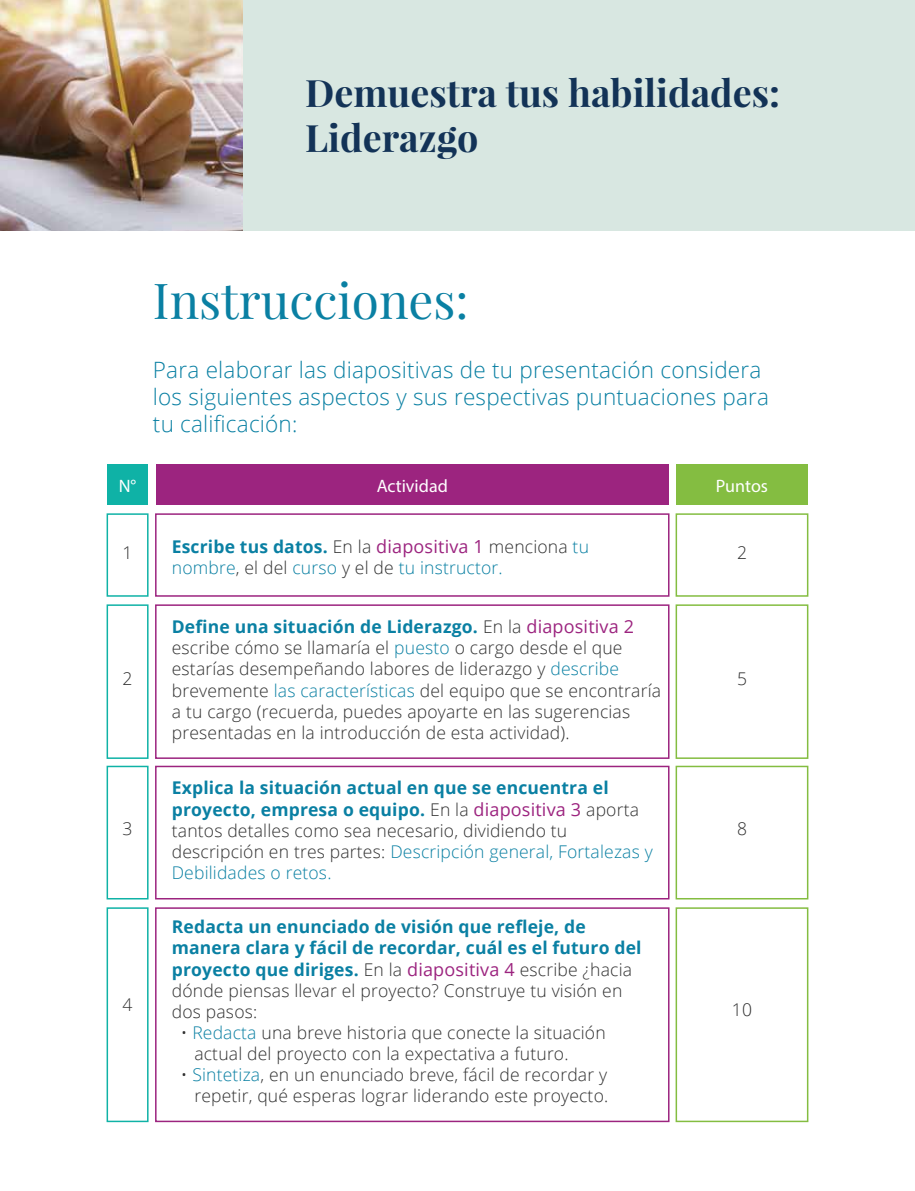
<style>
.page{position:relative;width:915px;height:1191px;background:#fff}
.page>*{position:absolute;margin:0;border:0;box-sizing:border-box;transform-origin:0 0}
.t1{font:49.35px "Playfair Display";color:#0a80a3}
.t2{font:700 37.65px/45.2px "Playfair Display";color:#133357}
.t3{font:300 22.5px/27px "Open Sans";letter-spacing:.01em;color:#0a80a3}
.t4{font:18px "Myriad Pro";color:#fff}
.t5{font:300 17.55px/21px "Open Sans";letter-spacing:.01em;color:#303030}
.t6{font:700 17.55px/21.1px "Open Sans";letter-spacing:.01em;color:#0a80a3}
.t7{font:300 17.55px/21px "Open Sans";letter-spacing:.01em;color:#0a80a3}
.s1{font-weight:700}
.s2{color:#303030}
.s3{font-weight:400;font-size:18px;color:#9c247f}
.s4{font-weight:700;color:#0a80a3}
.s5{color:#0a80a3}
.s6{font-weight:300;color:#303030}
</style>
<div class="page">
<div style="left:107px;top:464px;width:41px;height:41px;background:#0fb2a6"></div>
<div style="left:676px;top:464px;width:131px;height:41px;background:#84bd41"></div>
<div style="left:156px;top:464px;width:512px;height:41px;background:#9c247f"></div>
<div style="left:106px;top:513px;width:42px;height:84px;border:2px solid #0fb2a6"></div>
<div style="left:675px;top:513px;width:133px;height:84px;border:2px solid #84bd41"></div>
<div style="left:155px;top:513px;width:514px;height:84px;border:2px solid #9c247f"></div>
<div style="left:106px;top:604px;width:42px;height:155px;border:2px solid #0fb2a6"></div>
<div style="left:675px;top:604px;width:133px;height:155px;border:2px solid #84bd41"></div>
<div style="left:155px;top:604px;width:514px;height:155px;border:2px solid #9c247f"></div>
<div style="left:106px;top:765px;width:42px;height:134px;border:2px solid #0fb2a6"></div>
<div style="left:675px;top:765px;width:133px;height:134px;border:2px solid #84bd41"></div>
<div style="left:155px;top:765px;width:514px;height:134px;border:2px solid #9c247f"></div>
<div style="left:106px;top:907px;width:42px;height:215px;border:2px solid #0fb2a6"></div>
<div style="left:675px;top:907px;width:133px;height:215px;border:2px solid #84bd41"></div>
<div style="left:155px;top:907px;width:514px;height:215px;border:2px solid #9c247f"></div>
<div style="left:0;top:0;width:914px;height:230px;background:#d8e7e1"></div>
<img style="left:0;top:0;width:242px;height:230px">
<h2 class="t2" style="left:305px;top:70px;width:476px">Demuestra tus habilidades:<br>Liderazgo</h2>
<h1 class="t1" style="left:153px;top:270px;width:317px">Instrucciones:</h1>
<p class="t3" style="left:153px;top:356px;width:617px">Para elaborar las diapositivas de tu presentación considera los siguientes aspectos y sus respectivas puntuaciones para tu calificación:</p>
<p class="t4" style="left:119px;top:474px;width:19px">N°</p>
<p class="t4" style="left:376px;top:474px;width:73px">Actividad</p>
<p class="t4" style="left:715px;top:474px;width:54px">Puntos</p>
<p class="t7" style="left:172px;top:535px;width:418px"><span class="s1">Escribe tus datos.</span> <span class="s2">En la</span> <span class="s3">diapositiva 1</span> <span class="s2">menciona</span> tu nombre<span class="s2">, el del</span> curso <span class="s2">y el de</span> tu instructor.</p>
<p class="t5" style="left:122px;top:541px;width:11px">1</p>
<p class="t5" style="left:736px;top:541px;width:11px">2</p>
<p class="t5" style="left:172px;top:616px;width:490px"><span class="s4">Define una situación de Liderazgo.</span> En la <span class="s3">diapositiva 2 </span>escribe cómo se llamaría el <span class="s5">puesto</span> o cargo desde el que estarías desempeñando labores de liderazgo y <span class="s5">describe </span>brevemente <span class="s5">las características</span> del equipo que se encontraría a tu cargo (recuerda, puedes apoyarte en las sugerencias presentadas en la introducción de esta actividad).</p>
<p class="t5" style="left:122px;top:667px;width:11px">2</p>
<p class="t5" style="left:736px;top:667px;width:11px">5</p>
<p class="t5" style="left:172px;top:776px;width:482px"><span class="s4">Explica la situación actual en que se encuentra el proyecto, empresa o equipo.</span> En la <span class="s3">diapositiva 3</span> aporta tantos detalles como sea necesario, dividiendo tu descripción en tres partes: <span class="s5">Descripción general, Fortalezas y Debilidades o retos.</span></p>
<p class="t5" style="left:122px;top:818px;width:11px">3</p>
<p class="t5" style="left:736px;top:818px;width:11px">8</p>
<p class="t5" style="left:122px;top:993px;width:11px">4</p>
<p class="t6" style="left:172px;top:916px;width:471px">Redacta un enunciado de visión que refleje, de manera clara y fácil de recordar, cuál es el futuro del proyecto que diriges. <span class="s6">En la</span> <span class="s3">diapositiva 4</span> <span class="s6">escribe ¿hacia dónde piensas llevar el proyecto? Construye tu visión en dos pasos:</span></p>
<p class="t5" style="left:194px;top:1021px;width:413px;text-indent:-14px">• <span class="s5">Redacta</span> una breve historia que conecte la situación actual del proyecto con la expectativa a futuro.</p>
<p class="t5" style="left:181px;top:1063px;width:429px;text-align:right">• <span class="s5">Sintetiza</span>, en un enunciado breve, fácil de recordar y repetir, qué esperas lograr liderando este proyecto.</p>
<p class="t5" style="left:731px;top:999px;width:22px">10</p>
</div>
